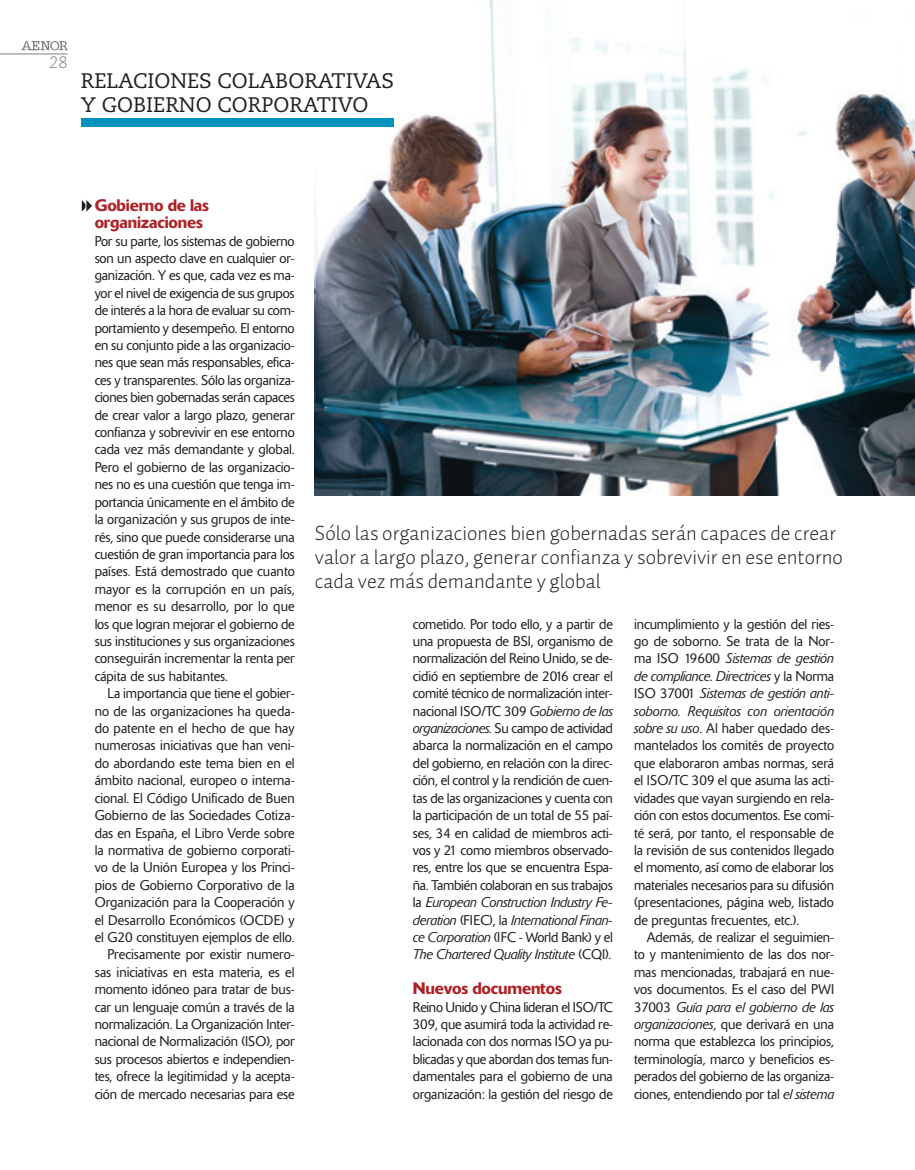
<style>
.page{position:relative;width:915px;height:1170px;background:#fff}
.page>*{position:absolute;margin:0;border:0;box-sizing:border-box;transform-origin:0 0}
._05_SUMARIO_TEMAS{font:21px/24px "Auto 1 Light LF";color:#231f20}
.t1{font:21px/24px "Caecilia LT Std";color:#231f20}
._04_LADILLO{font:500 16.5px/17.4px "Delta";letter-spacing:-.01em;color:#ae2226}
.t2{font:300 16.5px "Caecilia LT Std";color:#808285}
._04_TEXTO_CORRIDO{font:300 13.95px/17.4px "Delta";letter-spacing:-.005em;color:#231f20;text-align:justify}
.s1{font-style:italic}
</style>
<div class="page">
<hr style="left:0;top:54px;width:68px;height:1px;background:#808285">
<svg style="left:22px;top:41px;width:46px;height:10px"></svg>
<img style="left:315px;top:0;width:599px;height:495px">
<div style="left:81px;top:118px;width:312px;height:8px;background:#0092be"></div>
<svg style="left:81px;top:200px;width:11px;height:12px"></svg>
<p class="t2" style="left:49px;top:53px;width:20px">28</p>
<p class="t1" style="left:81px;top:69px;width:314px">RELACIONES COLABORATIVAS<br>Y GOBIERNO CORPORATIVO</p>
<p class="_04_LADILLO" style="left:95px;top:196px;width:116px">Gobierno de las organizaciones</p>
<p class="_04_TEXTO_CORRIDO" style="left:95px;top:232px;width:201px">Por su parte, los sistemas de gobierno son un aspecto clave en cualquier or&shy;ganización. Y es que, cada vez es ma&shy;yor el nivel de exigencia de sus grupos de interés a la hora de evaluar su com&shy;portamiento y desempeño. El entorno en su conjunto pide a las organizacio&shy;nes que sean más responsables, efica&shy;ces y transparentes. Sólo las organiza&shy;ciones bien gobernadas serán capaces de crear valor a largo plazo, generar confianza y sobrevivir en ese entorno cada vez más demandante y global.<br>Pero el gobierno de las organizacio&shy;nes no es una cuestión que tenga im&shy;portancia únicamente en el ámbito de la organización y sus grupos de inte&shy;rés, sino que puede considerarse una cuestión de gran importancia para los países. Está demostrado que cuanto mayor es la corrupción en un país, menor es su desarrollo, por lo que los que logran mejorar el gobierno de sus instituciones y sus organizaciones conseguirán incrementar la renta per cápita de sus habitantes.</p>
<p class="_04_TEXTO_CORRIDO" style="left:95px;top:684px;width:201px;text-indent:13px">La importancia que tiene el gobier&shy;no de las organizaciones ha queda&shy;do patente en el hecho de que hay numerosas iniciativas que han veni&shy;do abordando este tema bien en el ámbito nacional, europeo o interna&shy;cional. El Código Unificado de Buen Gobierno de las Sociedades Cotiza&shy;das en España, el Libro Verde sobre la normativa de gobierno corporati&shy;vo de la Unión Europea y los Princi&shy;pios de Gobierno Corporativo de la Organización para la Cooperación y el Desarrollo Económicos (OCDE) y el G20 constituyen ejemplos de ello.</p>
<p class="_04_TEXTO_CORRIDO" style="left:95px;top:945px;width:201px;text-indent:13px">Precisamente por existir numero&shy;sas iniciativas en esta materia, es el momento idóneo para tratar de bus&shy;car un lenguaje común a través de la normalización. La Organización Inter&shy;nacional de Normalización (ISO), por sus procesos abiertos e independien&shy;tes, ofrece la legitimidad y la acepta&shy;ción de mercado necesarias para ese</p>
<p class="_05_SUMARIO_TEMAS" style="left:315px;top:520px;width:529px">Sólo las organizaciones bien gobernadas serán capaces de crear valor a largo plazo, generar confianza y sobrevivir en ese entorno cada vez más demandante y global</p>
<p class="_04_TEXTO_CORRIDO" style="left:412px;top:615px;width:201px">cometido. Por todo ello, y a partir de una propuesta de BSI, organismo de normalización del Reino Unido, se de&shy;cidió en septiembre de 2016 crear el comité técnico de normalización inter&shy;nacional ISO/TC 309 <span class="s1">Gobierno de las organizaciones.</span> Su campo de actividad abarca la normalización en el campo del gobierno, en relación con la direc&shy;ción, el control y la rendición de cuen&shy;tas de las organizaciones y cuenta con la participación de un total de 55 paí&shy;ses, 34 en calidad de miembros acti&shy;vos y 21 como miembros observado&shy;res, entre los que se encuentra Espa&shy;ña. También colaboran en sus trabajos la <span class="s1">European Construction Industry Fe&shy;deration</span> (FIEC), la <span class="s1">International Finan&shy;ce Corporation</span> (IFC - World Bank) y el <span class="s1">The Chartered Quality Institute</span> (CQI).</p>
<p class="_04_LADILLO" style="left:412px;top:979px;width:150px">Nuevos documentos</p>
<p class="_04_TEXTO_CORRIDO" style="left:412px;top:998px;width:201px">Reino Unido y China lideran el ISO/TC 309, que asumirá toda la actividad re&shy;lacionada con dos normas ISO ya pu&shy;blicadas y que abordan dos temas fun&shy;damentales para el gobierno de una organización: la gestión del riesgo de</p>
<p class="_04_TEXTO_CORRIDO" style="left:634px;top:615px;width:201px">incumplimiento y la gestión del ries&shy;go de soborno. Se trata de la Nor&shy;ma ISO 19600 <span class="s1">Sistemas de gestión de compliance. Directrices</span> y la Norma ISO 37001 <span class="s1">Sistemas de gestión anti&shy;soborno. Requisitos con orientación sobre su uso</span>. Al haber quedado des&shy;mantelados los comités de proyecto que elaboraron ambas normas, será el ISO/TC 309 el que asuma las acti&shy;vidades que vayan surgiendo en rela&shy;ción con estos documentos. Ese comi&shy;té será, por tanto, el responsable de la revisión de sus contenidos llegado el momento, así como de elaborar los materiales necesarios para su difusión (presentaciones, página web, listado de preguntas frecuentes, etc.).</p>
<p class="_04_TEXTO_CORRIDO" style="left:634px;top:928px;width:201px;text-indent:13px">Además, de realizar el seguimien&shy;to y mantenimiento de las dos nor&shy;mas mencionadas, trabajará en nue&shy;vos documentos. Es el caso del PWI 37003 <span class="s1">Guía para el gobierno de las organizaciones</span>, que derivará en una norma que establezca los principios, terminología, marco y beneficios es&shy;perados del gobierno de las organiza&shy;ciones, entendiendo por tal <span class="s1">el sistema</span></p>
</div>
